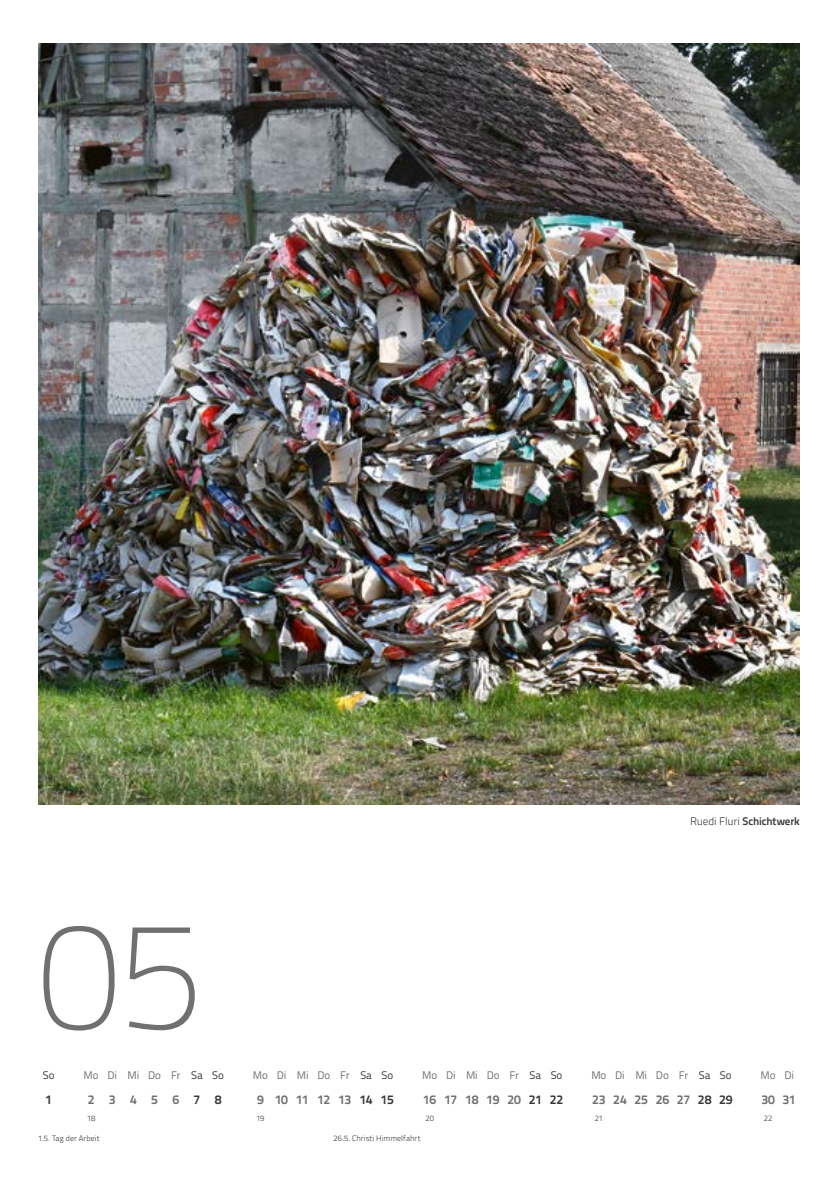
<style>
.page{position:relative;width:840px;height:1191px;background:#fff}
.page>*{position:absolute;margin:0;border:0;box-sizing:border-box;transform-origin:0 0}
.t1{font:100 154px "Titillium Text 22 L";color:#6f7070}
.t2{font:700 12.8px "Titillium Text 22 L";letter-spacing:-.005em;color:#6f7070}
.t3{font:700 12.8px "Titillium Text 22 L";letter-spacing:-.04em;color:#6f7070}
.t4{font:700 12.8px "Titillium Text 22 L";letter-spacing:-.055em;color:#6f7070}
.t5{font:700 12.8px "Titillium Text 22 L";letter-spacing:1.125em;color:#6f7070}
.t6{font:700 12.8px "Titillium Text 22 L";color:#383937}
.t7{font:11px "Titillium Text 22 L";letter-spacing:-.005em;color:#6f7070}
.t8{font:700 11px "Titillium Text 22 L";letter-spacing:-.01em;color:#383937}
.t9{font:11px "Titillium Text 22 L";color:#383937}
.t10{font:300 8px "Titillium Text 22 L";letter-spacing:.005em;color:#383937}
.s1{font-weight:300}
.s2{color:#383937}
</style>
<div class="page">
<img style="left:38px;top:43px;width:761px;height:761px">
<h1 class="t1" style="left:38px;top:865px;width:165px">05</h1>
<p class="t8" style="left:689px;top:812px;width:111px"><span class="s1">Ruedi Fluri</span> Schichtwerk</p>
<p class="t9" style="left:43px;top:1066px;width:13px">So</p>
<p class="t7" style="left:84px;top:1066px;width:142px">Mo Di Mi Do Fr <span class="s2">Sa So</span></p>
<p class="t7" style="left:253px;top:1066px;width:142px">Mo Di Mi Do Fr <span class="s2">Sa So</span></p>
<p class="t7" style="left:422px;top:1066px;width:142px">Mo Di Mi Do Fr <span class="s2">Sa So</span></p>
<p class="t7" style="left:591px;top:1066px;width:142px">Mo Di Mi Do Fr <span class="s2">Sa So</span></p>
<p class="t7" style="left:760px;top:1066px;width:35px">Mo Di</p>
<p class="t6" style="left:45px;top:1089px;width:8px">1</p>
<p class="t5" style="left:88px;top:1089px;width:135px">23456<span class="s2">78</span></p>
<p class="t4" style="left:257px;top:1089px;width:138px">9 10 11 12 13 <span class="s2">14 15</span></p>
<p class="t3" style="left:423px;top:1089px;width:141px">16 17 18 19 20 <span class="s2">21 22</span></p>
<p class="t2" style="left:592px;top:1089px;width:142px">23 24 25 26 27 <span class="s2">28 29</span></p>
<p class="t2" style="left:760px;top:1089px;width:36px">30 31</p>
<p class="t10" style="left:87px;top:1112px;width:10px">18</p>
<p class="t10" style="left:256px;top:1112px;width:10px">19</p>
<p class="t10" style="left:425px;top:1112px;width:10px">20</p>
<p class="t10" style="left:594px;top:1112px;width:10px">21</p>
<p class="t10" style="left:763px;top:1112px;width:10px">22</p>
<p class="t10" style="left:38px;top:1132px;width:63px">1.5. Tag der Arbeit</p>
<p class="t10" style="left:333px;top:1132px;width:88px">26.5. Christi Himmelfahrt</p>
</div>
